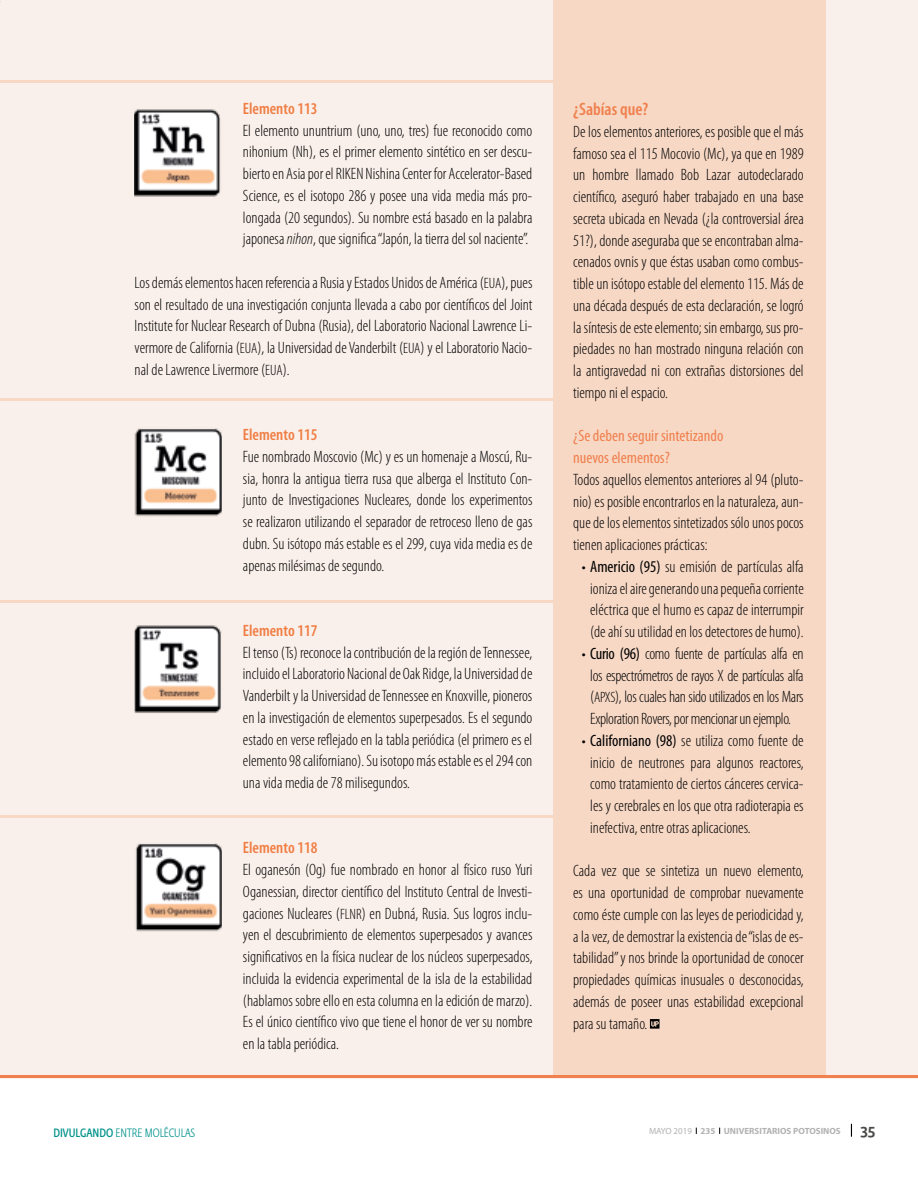
<style>
.page{position:relative;width:918px;height:1188px;background:#fff}
.page>*{position:absolute;margin:0;border:0;box-sizing:border-box;transform-origin:0 0}
.t1{font:600 condensed 18px "Myriad Pro";color:#f0804e}
.t2{font:300 condensed 16.5px/21.8px "Myriad Pro";color:#000;text-align:justify}
.t3{font:300 condensed 16.5px/21.8px "Myriad Pro";letter-spacing:-.02em;color:#000;text-align:center}
.t4{font:600 condensed 16.5px "Myriad Pro";color:#f07e44}
.t5{font:condensed 16.5px/21.8px "Myriad Pro";color:#f0804e}
.t6{font:700 15px "Daxline Pro";color:#4a4a49}
.t7{font:300 12px "Fedra Sans Cond Std";color:#00928a}
.t8{font:700 9px "Myriad Pro";color:#b3b2b2}
.s1{font-style:italic}
.s2{font-size:15px}
.s3{font-weight:400}
.s4{font-weight:600}
</style>
<div class="page">
<svg style="left:851px;top:1124px;width:1px;height:13px"></svg>
<hr style="left:0;top:138px;width:1px;height:940px;background:#faf0eb">
<div style="left:1px;top:0;width:917px;height:1078px;background:#faf0eb"></div>
<svg style="left:0;top:1px;width:1px;height:39px"></svg>
<div style="left:553px;top:0;width:272px;height:1076px;background:#f7d8c5"></div>
<hr style="left:1px;top:1076px;width:917px;height:2px;background:#f0804e">
<svg style="left:650px;top:1019px;width:9px;height:10px"></svg>
<hr style="left:0;top:398px;width:553px;height:3px;background:#f0833f">
<hr style="left:0;top:81px;width:553px;height:2px;background:#f0833f">
<hr style="left:0;top:600px;width:553px;height:3px;background:#f0833f">
<hr style="left:0;top:815px;width:553px;height:3px;background:#f0833f">
<img style="left:134px;top:109px;width:87px;height:88px">
<img style="left:134px;top:428px;width:88px;height:89px">
<img style="left:134px;top:625px;width:88px;height:88px">
<img style="left:135px;top:843px;width:87px;height:89px">
<p class="t4" style="left:243px;top:98px;width:76px">Elemento 113</p>
<p class="t2" style="left:243px;top:119px;width:291px">El elemento ununtrium (uno, uno, tres) fue reconocido como nihonium (Nh), es el primer elemento sintético en ser descu&shy;bierto en Asia por el RIKEN Nishina Center for Accelerator-Based Science, es el isotopo 286 y posee una vida media más pro&shy;longada (20 segundos). Su nombre está basado en la palabra japonesa <span class="s1">nihon</span>, que significa “Japón, la tierra del sol naciente”.</p>
<p class="t2" style="left:135px;top:272px;width:399px">Los demás elementos hacen referencia a Rusia y Estados Unidos de América (<span class="s2">EUA</span>), pues son el resultado de una investigación conjunta llevada a cabo por científicos del Joint Institute for Nuclear Research of Dubna (Rusia), del Laboratorio Nacional Lawrence Li&shy;vermore de California (<span class="s2">EUA</span>), la Universidad de Vanderbilt (<span class="s2">EUA</span>) y el Laboratorio Nacio&shy;nal de Lawrence Livermore (<span class="s2">EUA</span>).</p>
<p class="t4" style="left:243px;top:425px;width:76px">Elemento 115</p>
<p class="t2" style="left:243px;top:446px;width:291px">Fue nombrado Moscovio (Mc) y es un homenaje a Moscú, Ru&shy;sia, honra la antigua tierra rusa que alberga el Instituto Con&shy;junto de Investigaciones Nucleares, donde los experimentos se realizaron utilizando el separador de retroceso lleno de gas dubn. Su isótopo más estable es el 299, cuya vida media es de apenas milésimas de segundo.</p>
<p class="t4" style="left:243px;top:620px;width:76px">Elemento 117</p>
<p class="t2" style="left:243px;top:641px;width:291px">El tenso (Ts) reconoce la contribución de la región de Tennessee, incluido el Laboratorio Nacional de Oak Ridge, la Universidad de Vanderbilt y la Universidad de Tennessee en Knoxville, pioneros en la investigación de elementos superpesados. Es el segundo estado en verse reflejado en la tabla periódica (el primero es el elemento 98 californiano). Su isotopo más estable es el 294 con una vida media de 78 milisegundos.</p>
<p class="t4" style="left:243px;top:838px;width:76px">Elemento 118</p>
<p class="t2" style="left:243px;top:859px;width:291px">El oganesón (Og) fue nombrado en honor al físico ruso Yuri Oganessian, director científico del Instituto Central de Investi&shy;gaciones Nucleares (<span class="s2">FLNR</span>) en Dubná, Rusia. Sus logros inclu&shy;yen el descubrimiento de elementos superpesados y avances significativos en la física nuclear de los núcleos superpesados, incluida la evidencia experimental de la isla de la estabilidad (hablamos sobre ello en esta columna en la edición de marzo).<br>Es el único científico vivo que tiene el honor de ver su nombre en la tabla periódica.</p>
<p class="t1" style="left:573px;top:98px;width:77px">¿Sabías que?</p>
<p class="t2" style="left:573px;top:120px;width:232px">De los elementos anteriores, es posible que el más famoso sea el 115 Mocovio (Mc), ya que en 1989 un hombre llamado Bob Lazar autodeclarado científico, aseguró haber trabajado en una base secreta ubicada en Nevada (¿la controversial área 51?), donde aseguraba que se encontraban alma&shy;cenados ovnis y que éstas usaban como combus&shy;tible un isótopo estable del elemento 115. Más de una década después de esta declaración, se logró la síntesis de este elemento; sin embargo, sus pro&shy;piedades no han mostrado ninguna relación con la antigravedad ni con extrañas distorsiones del tiempo ni el espacio.</p>
<p class="t5" style="left:573px;top:425px;width:152px">¿Se deben seguir sintetizando nuevos elementos?</p>
<p class="t2" style="left:573px;top:468px;width:232px">Todos aquellos elementos anteriores al 94 (pluto&shy;nio) es posible encontrarlos en la naturaleza, aun&shy;que de los elementos sintetizados sólo unos pocos tienen aplicaciones prácticas:</p>
<p class="t2" style="left:582px;top:555px;width:224px;text-align:center">• <span class="s3">Americio (95)</span> su emisión de partículas alfa ioniza el aire generando una pequeña corriente eléctrica que el humo es capaz de interrumpir (de ahí su utilidad en los detectores de humo).</p>
<p class="t3" style="left:582px;top:642px;width:224px">• <span class="s3">Curio (96)</span> como fuente de partículas alfa en los espectrómetros de rayos X de partículas alfa (<span class="s2">APXS</span>), los cuales han sido utilizados en los Mars Exploration Rovers, por mencionar un ejemplo.</p>
<p class="t2" style="left:590px;top:729px;width:215px;text-indent:-8px">• <span class="s3">Californiano (98)</span> se utiliza como fuente de inicio de neutrones para algunos reactores, como tratamiento de ciertos cánceres cervica&shy;les y cerebrales en los que otra radioterapia es inefectiva, entre otras aplicaciones.</p>
<p class="t2" style="left:573px;top:860px;width:232px">Cada vez que se sintetiza un nuevo elemento, es una oportunidad de comprobar nuevamente como éste cumple con las leyes de periodicidad y, a la vez, de demostrar la existencia de “islas de es&shy;tabilidad” y nos brinde la oportunidad de conocer propiedades químicas inusuales o desconocidas, además de poseer unas estabilidad excepcional para su tamaño.</p>
<p class="t7" style="left:53px;top:1125px;width:143px"><span class="s4">DIVULGANDO</span> ENTRE MOLÉCULAS</p>
<p class="t8" style="left:649px;top:1125px;width:193px"><span class="s3">MAYO 2019</span> 235 UNIVERSITARIOS POTOSINOS</p>
<p class="t6" style="left:860px;top:1120px;width:17px">35</p>
</div>
